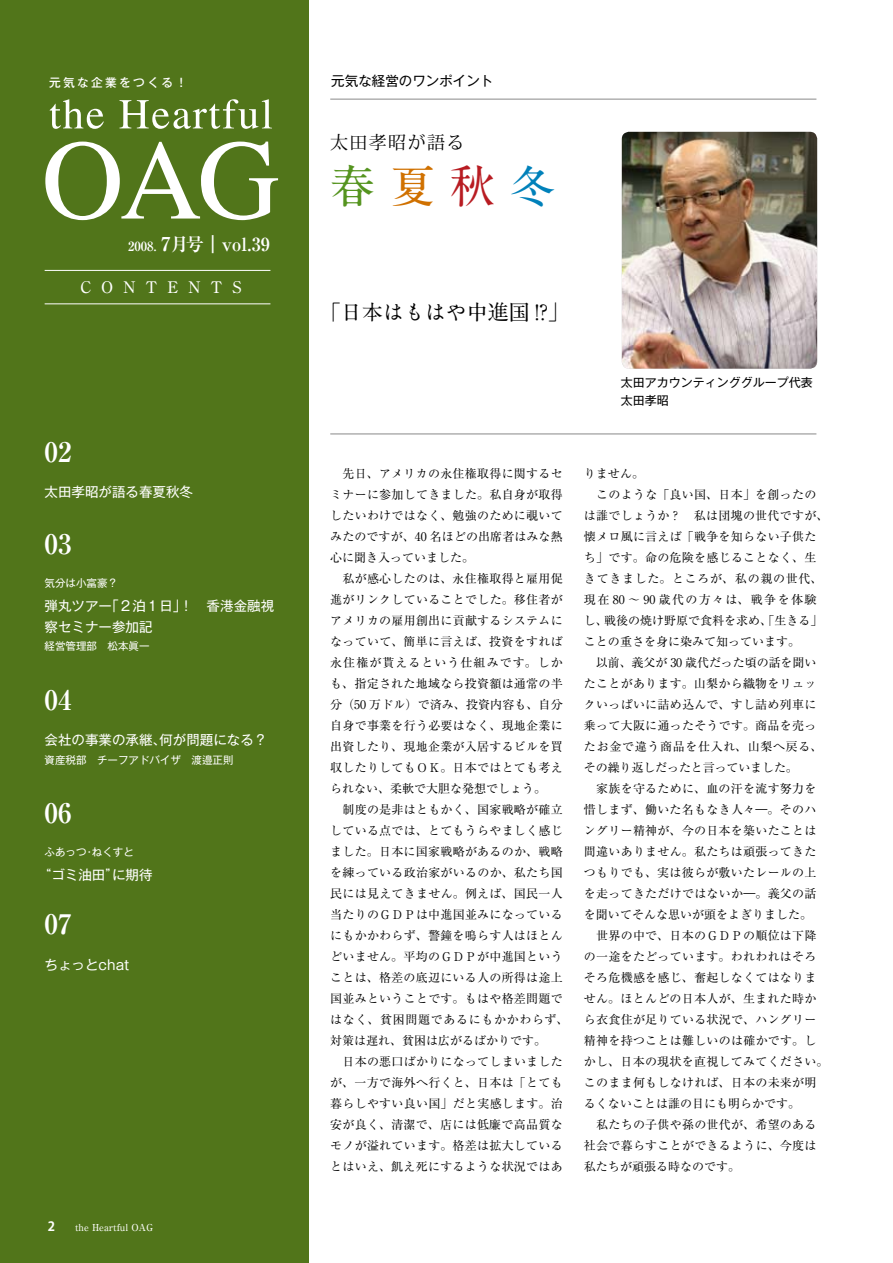
<style>
.page{position:relative;width:893px;height:1263px;background:#fff}
.page>*{position:absolute;margin:0;border:0;box-sizing:border-box;transform-origin:0 0}
.t1{font:700 45px "A1 Mincho Std";color:#55941f}
.t2{font:700 27px "Ryumin Pro";color:#fff}
.t3{font:700 21px "A1 Mincho Std";color:#000}
.t4{font:700 18px "Ryumin Pro";color:#fff}
.t5{font:18px "Koz Min Pro";letter-spacing:.075em;color:#000}
.t6{font:500 15.9px "Ryumin Pro";letter-spacing:.625em;color:#fff}
.t7{font:13.5px/21.3px "Gothic MB101 Pro";color:#fff}
.t8{font:13.5px "Gothic MB101 Pro";color:#000}
.t9{font:700 12.75px "Koz Go Pro";color:#fff}
.t10{font:12px/21px "Ryumin Pro";letter-spacing:.02em;color:#000}
.t11{font:12px/18px "Gothic MB101 Pro";color:#000}
.t12{font:500 11.7px "Gothic MB101 Pro";letter-spacing:.2em;color:#fff}
.t13{font:10.5px "Gothic MB101 Pro";color:#fff}
.t14{font:500 9.6px "Ryumin Pro";color:#fff}
.s1{font-size:12.75px}
.s2{font-size:19.2px}
.s3{color:#d07100}
.s4{color:#b81c22}
.s5{color:#0081ba}
</style>
<div class="page">
<div style="left:0;top:0;width:308px;height:1263px;background:#51751a"></div>
<hr style="left:45px;top:270px;width:225px;height:1px;background:#fff">
<hr style="left:45px;top:304px;width:225px;height:1px;background:#fff">
<hr style="left:330px;top:99px;width:486px;height:1px;background:#898989">
<hr style="left:330px;top:434px;width:486px;height:1px;background:#898989">
<img style="left:622px;top:132px;width:195px;height:237px">
<svg style="left:45px;top:142px;width:233px;height:78px"></svg>
<svg style="left:50px;top:99px;width:54px;height:30px"></svg>
<svg style="left:120px;top:99px;width:152px;height:30px"></svg>
<p class="t12" style="left:49px;top:73px;width:139px">元気な企業をつくる！</p>
<h3 class="t4" style="left:128px;top:230px;width:143px"><span class="s1">2008.</span> <span class="s2">7</span>月号｜vol.39</h3>
<h3 class="t6" style="left:80px;top:275px;width:163px">CONTENTS</h3>
<h2 class="t2" style="left:45px;top:430px;width:29px">02</h2>
<p class="t7" style="left:45px;top:479px;width:150px">太田孝昭が語る春夏秋冬</p>
<h2 class="t2" style="left:45px;top:522px;width:29px">03</h2>
<p class="t13" style="left:45px;top:574px;width:75px">気分は小富豪？</p>
<p class="t7" style="left:45px;top:593px;width:231px">弾丸ツアー｢２泊１日｣！　香港金融視察セミナー参加記</p>
<p class="t13" style="left:45px;top:638px;width:107px">経営管理部　松本眞一</p>
<h2 class="t2" style="left:45px;top:678px;width:29px">04</h2>
<p class="t7" style="left:45px;top:727px;width:224px">会社の事業の承継、何が問題になる？</p>
<p class="t13" style="left:45px;top:751px;width:190px">資産税部　チーフアドバイザ　渡邉正則</p>
<h2 class="t2" style="left:45px;top:792px;width:29px">06</h2>
<p class="t13" style="left:45px;top:843px;width:91px">ふあっつ・ねくすと</p>
<p class="t7" style="left:38px;top:862px;width:116px">“ゴミ油田”に期待</p>
<h2 class="t2" style="left:45px;top:903px;width:29px">07</h2>
<p class="t7" style="left:45px;top:952px;width:86px">ちょっとchat</p>
<p class="t9" style="left:48px;top:1218px;width:9px">2</p>
<p class="t14" style="left:75px;top:1220px;width:79px">the Heartful OAG</p>
<p class="t8" style="left:331px;top:70px;width:163px">元気な経営のワンポイント</p>
<h3 class="t5" style="left:330px;top:130px;width:136px">太田孝昭が語る</h3>
<h1 class="t1" style="left:330px;top:149px;width:226px">春<span class="s3">夏</span><span class="s4">秋</span><span class="s5">冬</span></h1>
<h3 class="t3" style="left:320px;top:295px;width:251px">「日本はもはや中進国 !?」</h3>
<p class="t11" style="left:621px;top:371px;width:193px">太田アカウンティンググループ代表太田孝昭</p>
<p class="t10" style="left:330px;top:462px;width:240px">　先日、アメリカの永住権取得に関するセミナーに参加してきました。私自身が取得したいわけではなく、勉強のために覗いてみたのですが、40 名ほどの出席者はみな熱心に聞き入っていました。<br>　私が感心したのは、永住権取得と雇用促進がリンクしていることでした。移住者がアメリカの雇用創出に貢献するシステムになっていて、簡単に言えば、投資をすれば永住権が貰えるという仕組みです。しかも、指定された地域なら投資額は通常の半分（50 万ドル）で済み、投資内容も、自分自身で事業を行う必要はなく、現地企業に出資したり、現地企業が入居するビルを買収したりしてもＯＫ。日本ではとても考えられない、柔軟で大胆な発想でしょう。<br>　制度の是非はともかく、国家戦略が確立している点では、とてもうらやましく感じました。日本に国家戦略があるのか、戦略を練っている政治家がいるのか、私たち国民には見えてきません。例えば、国民一人当たりのＧＤＰは中進国並みになっているにもかかわらず、警鐘を鳴らす人はほとんどいません。平均のＧＤＰが中進国ということは、格差の底辺にいる人の所得は途上国並みということです。もはや格差問題ではなく、貧困問題であるにもかかわらず、対策は遅れ、貧困は広がるばかりです。<br>　日本の悪口ばかりになってしまいましたが、一方で海外へ行くと、日本は「とても暮らしやすい良い国」だと実感します。治安が良く、清潔で、店には低廉で高品質なモノが溢れています。格差は拡大しているとはいえ、飢え死にするような状況ではあ</p>
<p class="t10" style="left:584px;top:462px;width:246px">りません。<br>　このような「良い国、日本」を創ったのは誰でしょうか？　私は団塊の世代ですが、懐メロ風に言えば「戦争を知らない子供たち」です。命の危険を感じることなく、生きてきました。ところが、私の親の世代、現在 80 ～ 90 歳代の方々は、戦争を体験し、戦後の焼け野原で食料を求め、「生きる」ことの重さを身に染みて知っています。<br>　以前、義父が 30 歳代だった頃の話を聞いたことがあります。山梨から織物をリュックいっぱいに詰め込んで、すし詰め列車に乗って大阪に通ったそうです。商品を売ったお金で違う商品を仕入れ、山梨へ戻る、その繰り返しだったと言っていました。<br>　家族を守るために、血の汗を流す努力を惜しまず、働いた名もなき人々―。そのハングリー精神が、今の日本を築いたことは間違いありません。私たちは頑張ってきたつもりでも、実は彼らが敷いたレールの上を走ってきただけではないか―。義父の話を聞いてそんな思いが頭をよぎりました。<br>　世界の中で、日本のＧＤＰの順位は下降の一途をたどっています。われわれはそろそろ危機感を感じ、奮起しなくてはなりません。ほとんどの日本人が、生まれた時から衣食住が足りている状況で、ハングリー精神を持つことは難しいのは確かです。しかし、日本の現状を直視してみてください。このまま何もしなければ、日本の未来が明るくないことは誰の目にも明らかです。<br>　私たちの子供や孫の世代が、希望のある社会で暮らすことができるように、今度は私たちが頑張る時なのです。</p>
</div>
